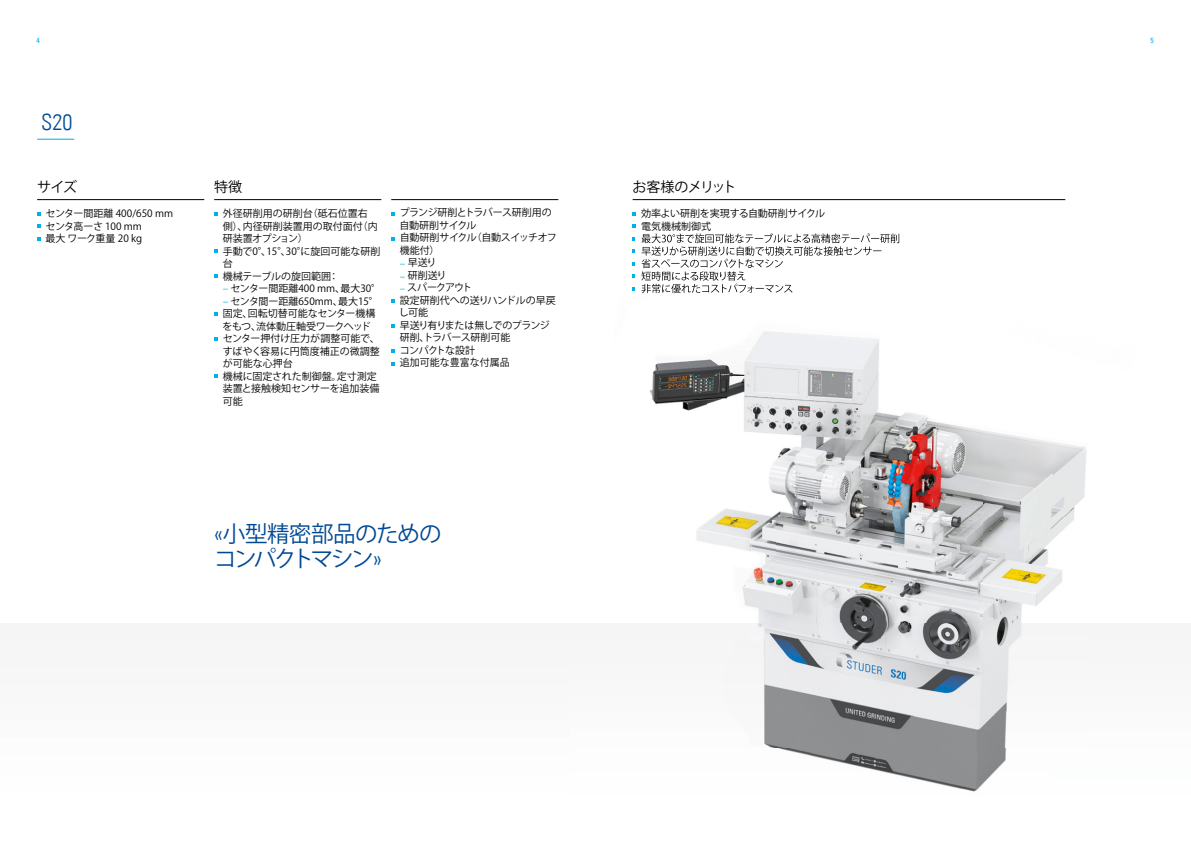
<style>
.page{position:relative;width:1191px;height:842px;background:#fff}
.page>*{position:absolute;margin:0;border:0;box-sizing:border-box;transform-origin:0 0}
.t1{font:22.5px/25px "Koz Go Pr 6 N";letter-spacing:-.065em;color:#004994}
.t2{font:22.5px "Univers Com 47 Light Cond";color:#004994}
.t3{font:14px "Koz Go Pr 6 N";letter-spacing:-.045em;color:#000}
.t4{font:10px/12.5px "Koz Go Pr 6 N";color:#000}
.t5{font:10px/12.5px "Koz Go Pr 6 N";letter-spacing:-.02em;color:#000}
.t6{font:condensed 7.5px "Univers Com 57";color:#00b0e9}
.s1{color:#00b0e9}
.s2{font-family:"Univers Com 47 Light Cond"}
</style>
<div class="page">
<hr style="left:37px;top:139px;width:37px;height:1px;background:#00b0e9">
<div style="left:0;top:624px;width:570px;height:218px;background:#fafafa"></div>
<hr style="left:37px;top:199px;width:167px;height:1px;background:#000">
<hr style="left:632px;top:199px;width:433px;height:1px;background:#000">
<hr style="left:391px;top:199px;width:167px;height:1px;background:#000">
<hr style="left:214px;top:199px;width:167px;height:1px;background:#000">
<img style="left:632px;top:240px;width:76px;height:171px">
<img style="left:708px;top:243px;width:138px;height:275px">
<img style="left:846px;top:235px;width:240px;height:283px">
<img style="left:697px;top:518px;width:377px;height:106px">
<img style="left:734px;top:624px;width:353px;height:168px">
<img style="left:635px;top:235px;width:264px;height:8px">
<img style="left:635px;top:246px;width:246px;height:10px">
<img style="left:635px;top:259px;width:148px;height:9px">
<img style="left:635px;top:271px;width:110px;height:10px">
<img style="left:635px;top:284px;width:157px;height:9px">
<p class="t6" style="left:37px;top:35px;width:5px">4</p>
<p class="t6" style="left:1150px;top:35px;width:5px">5</p>
<h1 class="t2" style="left:41px;top:108px;width:33px">S20</h1>
<h2 class="t3" style="left:37px;top:179px;width:41px">サイズ</h2>
<p class="t4" style="left:46px;top:208px;width:129px">センター間距離 400/650 mmセンタ高ーさ 100 mm<br>最大 ワーク重量 20 kg</p>
<h2 class="t3" style="left:214px;top:179px;width:29px">特徴</h2>
<p class="t4" style="left:222px;top:208px;width:160px">外径研削用の研削台（砥石位置右<br>側）、内径研削装置用の取付面付（内研装置オプション）<br>手動で0°、15°、30°に旋回可能な研削台<br>機械テーブルの旋回範囲：<br><span class="s1">‒</span> センター間距離400 mm、最大30° <span class="s1">‒</span> センタ間ー距離650mm、最大15°固定、回転切替可能なセンター機構をもつ、流体動圧軸受ワークヘッドセンター押付け圧力が調整可能で、すばやく容易に円筒度補正の微調整が可能な心押台<br>機械に固定された制御盤。定寸測定装置と接触検知センサーを追加装備可能</p>
<p class="t5" style="left:399px;top:207px;width:160px">プランジ研削とトラバース研削用の自動研削サイクル<br>自動研削サイクル（自動スイッチオフ機能付）<br><span class="s1">‒</span> 早送り<br><span class="s1">‒</span> 研削送り<br><span class="s1">‒</span> スパークアウト<br>設定研削代への送りハンドルの早戻し可能<br>早送り有りまたは無しでのプランジ研削、トラバース研削可能<br>コンパクトな設計<br>追加可能な豊富な付属品</p>
<h1 class="t1" style="left:214px;top:522px;width:229px"><span class="s2">«</span>小型精密部品のためのコンパクトマシン<span class="s2">»</span></h1>
<h2 class="t3" style="left:632px;top:179px;width:105px">お客様のメリット</h2>
<p class="t4" style="left:641px;top:208px;width:185px">効率よい研削を実現する自動研削サイクル電気機械制御式</p>
</div>
